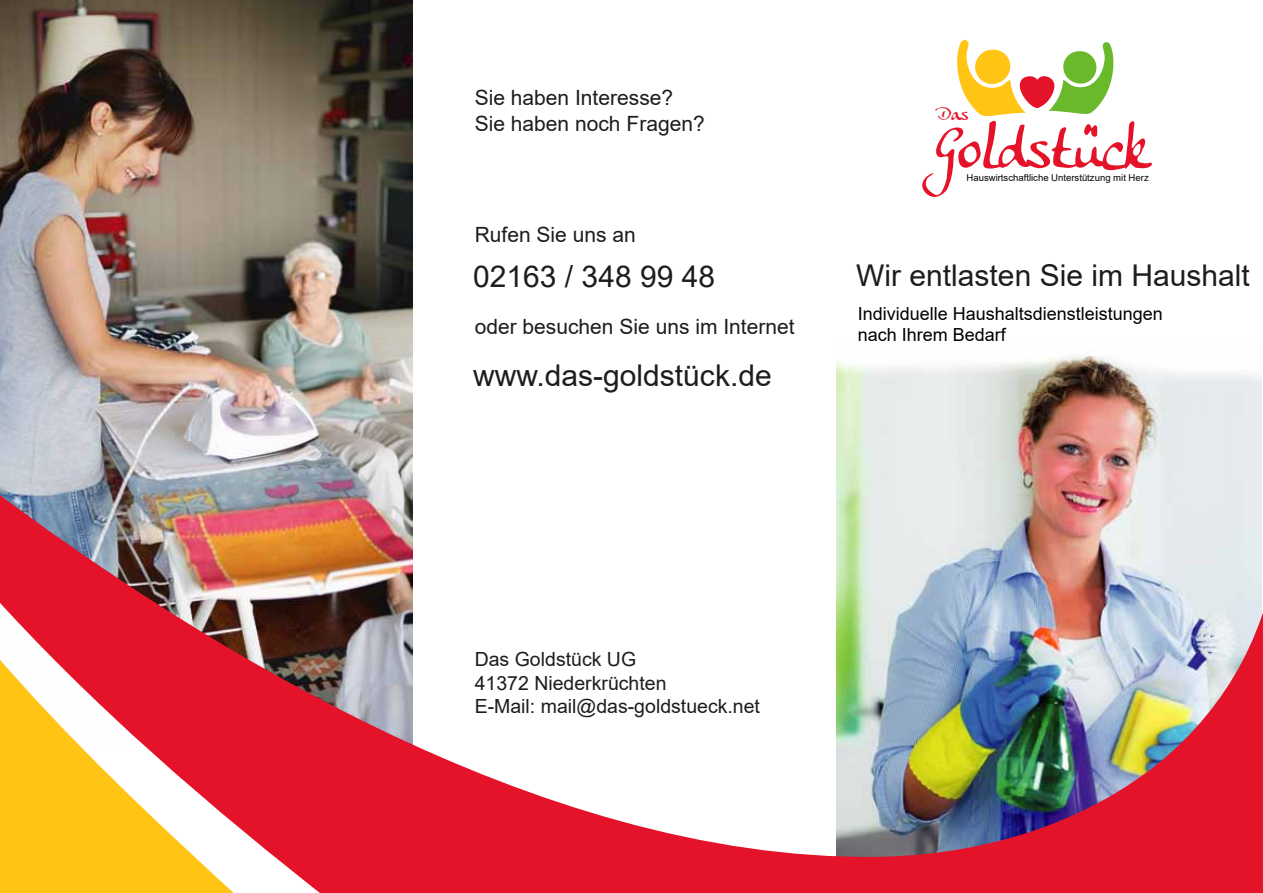
<style>
.page{position:relative;width:1263px;height:893px;background:#fff}
.page>*{position:absolute;margin:0;border:0;box-sizing:border-box;transform-origin:0 0}
.t1{font:58.2px "Anke Calligraphic FG";color:#e51329}
.t2{font:30px "Arial";color:#1e1d1c}
.t3{font:21px/25.2px "Arial";color:#1e1d1c}
.t4{font:19.5px/23.4px "Arial";color:#1e1d1c}
.t5{font:18.15px "Anke Calligraphic FG";color:#e51329}
.t6{font:18px/21.6px "Arial";color:#000}
.t7{font:9.6px "Arial";color:#040404}
</style>
<div class="page">
<img style="left:0;top:0;width:412px;height:484px">
<img style="left:836px;top:355px;width:425px;height:129px">
<svg style="left:957px;top:40px;width:157px;height:76px"></svg>
<img style="left:0;top:484px;width:1263px;height:409px">
<p class="t3" style="left:475px;top:85px;width:231px">Sie haben Interesse?<br>Sie haben noch Fragen?</p>
<p class="t3" style="left:475px;top:222px;width:163px">Rufen Sie uns an</p>
<h2 class="t2" style="left:473px;top:256px;width:243px">02163 / 348 99 48</h2>
<p class="t3" style="left:475px;top:314px;width:321px">oder besuchen Sie uns im Internet</p>
<h2 class="t2" style="left:473px;top:355px;width:300px">www.das-goldstück.de</h2>
<p class="t5" style="left:935px;top:103px;width:34px">Das</p>
<h1 class="t1" style="left:932px;top:114px;width:218px">Goldstück</h1>
<p class="t7" style="left:966px;top:171px;width:184px">Hauswirtschaftliche Unterstützung mit Herz</p>
<h2 class="t2" style="left:856px;top:255px;width:395px">Wir entlasten Sie im Haushalt</h2>
<p class="t6" style="left:858px;top:303px;width:307px">Individuelle Haushaltsdienstleistungen nach Ihrem Bedarf</p>
<p class="t4" style="left:475px;top:648px;width:287px">Das Goldstück UG<br>41372 Niederkrüchten<br>E-Mail: mail@das-goldstueck.net</p>
</div>
